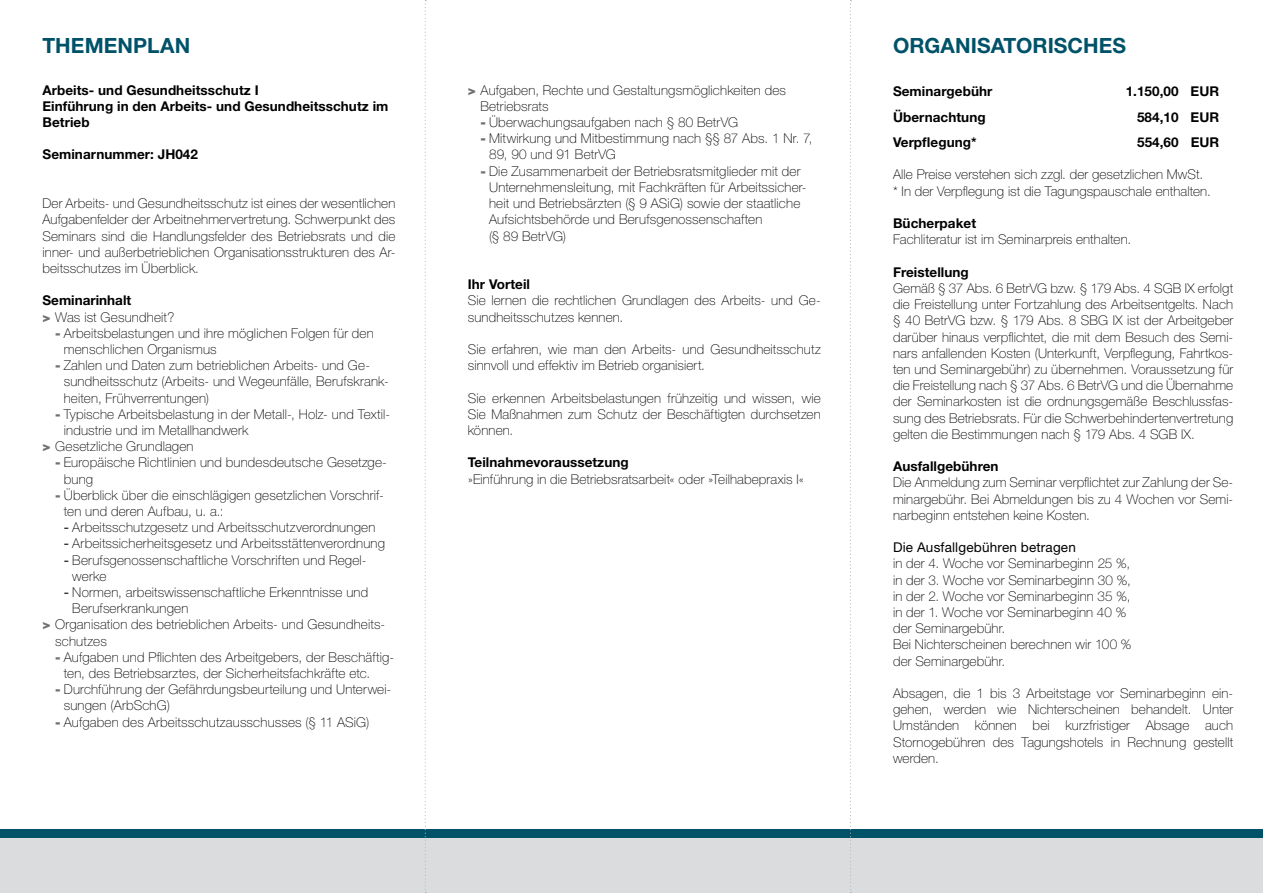
<style>
.page{position:relative;width:1263px;height:893px;background:#fff}
.page>*{position:absolute;margin:0;border:0;box-sizing:border-box;transform-origin:0 0}
.t1{font:700 21px "Helvetica Neue LT Std";letter-spacing:.005em;color:#005269}
.t2{font:100 13.5px/16.2px "Helvetica Neue LT Std";letter-spacing:.01em;color:#000}
.t3{font:700 13.5px/16.2px "Helvetica Neue LT Std";letter-spacing:.005em;color:#000}
.t4{font:13.5px "Helvetica Neue LT Std";letter-spacing:.015em;color:#000}
.s1{font-weight:700}
.s2{font-weight:900;color:#707172}
.s3{font-weight:400}
</style>
<div class="page">
<div style="left:0;top:831px;width:1263px;height:62px;background:#dadcdd"></div>
<div style="left:0;top:829px;width:1263px;height:9px;background:#005269"></div>
<svg style="left:425px;top:0;width:1px;height:893px"></svg>
<svg style="left:850px;top:0;width:1px;height:893px"></svg>
<h1 class="t1" style="left:43px;top:33px;width:149px">THEMENPLAN</h1>
<h1 class="t1" style="left:893px;top:33px;width:235px">ORGANISATORISCHES</h1>
<p class="t3" style="left:43px;top:81px;width:347px">Arbeits- und Gesundheitsschutz I<br>Einführung in den Arbeits- und Gesundheitsschutz im<br>Betrieb</p>
<p class="t3" style="left:43px;top:146px;width:157px">Seminarnummer: JH042</p>
<p class="t2" style="left:43px;top:195px;width:354px;text-align:justify">Der Arbeits- und Gesundheitsschutz ist eines der wesentlichen Aufgabenfelder der Arbeitnehmervertretung. Schwerpunkt des Seminars sind die Handlungsfelder des Betriebsrats und die inner- und außerbetrieblichen Organisationsstrukturen des Ar&shy;beitsschutzes im Überblick.</p>
<p class="t2" style="left:43px;top:292px;width:133px"><span class="s1">Seminarinhalt<br></span><span class="s2">&gt;</span> Was ist Gesundheit?</p>
<p class="t2" style="left:64px;top:325px;width:312px;text-indent:-9px"><span class="s2">-</span> Arbeitsbelastungen und ihre möglichen Folgen für den menschlichen Organismus</p>
<p class="t2" style="left:64px;top:357px;width:326px;text-indent:-9px"><span class="s2">-</span> Zahlen und Daten zum betrieblichen Arbeits- und Ge&shy;sundheitsschutz (Arbeits- und Wegeunfälle, Berufskrank&shy;heiten, Frühverrentungen)</p>
<p class="t2" style="left:55px;top:406px;width:336px"><span class="s2">-</span> Typische Arbeitsbelastung in der Metall-, Holz- und Textil-</p>
<p class="t2" style="left:64px;top:422px;width:186px">industrie und im Metallhandwerk</p>
<p class="t2" style="left:43px;top:438px;width:153px"><span class="s2">&gt;</span> Gesetzliche Grundlagen</p>
<p class="t2" style="left:64px;top:454px;width:325px;text-indent:-9px"><span class="s2">-</span> Europäische Richtlinien und bundesdeutsche Gesetzge&shy;bung</p>
<p class="t2" style="left:64px;top:487px;width:322px;text-indent:-9px"><span class="s2">-</span> Überblick über die einschlägigen gesetzlichen Vorschrif&shy;ten und deren Aufbau, u. a.:</p>
<p class="t2" style="left:64px;top:519px;width:313px"><span class="s3">-</span> Arbeitsschutzgesetz und Arbeitsschutzverordnungen</p>
<p class="t2" style="left:64px;top:535px;width:323px"><span class="s3">-</span> Arbeitssicherheitsgesetz und Arbeitsstättenverordnung</p>
<p class="t2" style="left:72px;top:552px;width:296px;text-indent:-9px"><span class="s3">-</span> Berufsgenossenschaftliche Vorschriften und Regel&shy;werke</p>
<p class="t2" style="left:64px;top:584px;width:306px"><span class="s3">-</span> Normen, arbeitswissenschaftliche Erkenntnisse und</p>
<p class="t2" style="left:72px;top:600px;width:118px">Berufserkrankungen</p>
<p class="t2" style="left:43px;top:616px;width:344px"><span class="s2">&gt;</span> Organisation des betrieblichen Arbeits- und Gesundheits-</p>
<p class="t2" style="left:55px;top:633px;width:53px">schutzes</p>
<p class="t2" style="left:64px;top:649px;width:332px;text-indent:-9px"><span class="s2">-</span> Aufgaben und Pflichten des Arbeitgebers, der Beschäftig&shy;ten, des Betriebsarztes, der Sicherheitsfachkräfte etc.</p>
<p class="t2" style="left:64px;top:681px;width:329px;text-indent:-9px"><span class="s2">-</span> Durchführung der Gefährdungsbeurteilung und Unterwei&shy;sungen (ArbSchG)</p>
<p class="t2" style="left:55px;top:714px;width:316px"><span class="s2">-</span> Aufgaben des Arbeitsschutzausschusses (§ 11 ASiG)</p>
<p class="t2" style="left:481px;top:82px;width:307px;text-indent:-13px"><span class="s2">&gt;</span> Aufgaben, Rechte und Gestaltungsmöglichkeiten des<br>Betriebsrats</p>
<p class="t2" style="left:481px;top:114px;width:259px"><span class="s2">-</span> Überwachungsaufgaben nach § 80 BetrVG</p>
<p class="t2" style="left:489px;top:130px;width:325px;text-indent:-9px"><span class="s2">-</span> Mitwirkung und Mitbestimmung nach §§ 87 Abs. 1 Nr. 7,<br>89, 90 und 91 BetrVG</p>
<p class="t2" style="left:489px;top:163px;width:319px;text-indent:-9px"><span class="s2">-</span> Die Zusammenarbeit der Betriebsratsmitglieder mit der Unternehmensleitung, mit Fachkräften für Arbeitssicher&shy;heit und Betriebsärzten (§ 9 ASiG) sowie der staatliche Aufsichtsbehörde und Berufsgenossenschaften<br>(§ 89 BetrVG)</p>
<p class="t3" style="left:468px;top:276px;width:64px">Ihr Vorteil</p>
<p class="t2" style="left:468px;top:292px;width:354px">Sie lernen die rechtlichen Grundlagen des Arbeits- und Ge&shy;sundheitsschutzes kennen.</p>
<p class="t2" style="left:468px;top:341px;width:354px">Sie erfahren, wie man den Arbeits- und Gesundheitsschutz sinnvoll und effektiv im Betrieb organisiert.</p>
<p class="t2" style="left:468px;top:390px;width:354px;text-align:justify">Sie erkennen Arbeitsbelastungen frühzeitig und wissen, wie Sie Maßnahmen zum Schutz der Beschäftigten durchsetzen können.</p>
<p class="t3" style="left:468px;top:454px;width:162px">Teilnahmevoraussetzung</p>
<p class="t2" style="left:468px;top:471px;width:338px">»Einführung in die Betriebsratsarbeit« oder »Teilhabepraxis I«</p>
<p class="t3" style="left:893px;top:83px;width:101px">Seminargebühr</p>
<p class="t3" style="left:1126px;top:83px;width:95px">1.150,00 EUR</p>
<p class="t3" style="left:893px;top:108px;width:94px">Übernachtung</p>
<p class="t3" style="left:1137px;top:108px;width:84px">584,10 EUR</p>
<p class="t3" style="left:893px;top:134px;width:85px">Verpflegung*</p>
<p class="t3" style="left:1137px;top:134px;width:84px">554,60 EUR</p>
<p class="t2" style="left:893px;top:167px;width:319px">Alle Preise verstehen sich zzgl. der gesetzlichen MwSt. * In der Verpflegung ist die Tagungspauschale enthalten.</p>
<p class="t3" style="left:893px;top:215px;width:85px">Bücherpaket</p>
<p class="t2" style="left:893px;top:231px;width:240px">Fachliteratur ist im Seminarpreis enthalten.</p>
<p class="t3" style="left:893px;top:263px;width:77px">Freistellung</p>
<p class="t2" style="left:893px;top:280px;width:342px;text-align:justify">Gemäß § 37 Abs. 6 BetrVG bzw. § 179 Abs. 4 SGB IX erfolgt die Freistellung unter Fortzahlung des Arbeitsentgelts. Nach § 40 BetrVG bzw. § 179 Abs. 8 SBG IX ist der Arbeitgeber darüber hinaus verpflichtet, die mit dem Besuch des Semi&shy;nars anfallenden Kosten (Unterkunft, Verpflegung, Fahrtkos&shy;ten und Seminargebühr) zu übernehmen. Voraussetzung für die Freistellung nach § 37 Abs. 6 BetrVG und die Übernahme der Seminarkosten ist die ordnungsgemäße Beschlussfas&shy;sung des Betriebsrats. Für die Schwerbehindertenvertretung gelten die Bestimmungen nach § 179 Abs. 4 SGB IX.</p>
<p class="t3" style="left:893px;top:458px;width:107px">Ausfallgebühren</p>
<p class="t2" style="left:893px;top:474px;width:342px;text-align:justify">Die Anmeldung zum Seminar verpflichtet zur Zahlung der Se&shy;minargebühr. Bei Abmeldungen bis zu 4 Wochen vor Semi&shy;narbeginn entstehen keine Kosten.</p>
<p class="t4" style="left:893px;top:539px;width:184px">Die Ausfallgebühren betragen</p>
<p class="t2" style="left:893px;top:555px;width:240px">in der 4. Woche vor Seminarbeginn 25 %, in der 3. Woche vor Seminarbeginn 30 %, in der 2. Woche vor Seminarbeginn 35 %, in der 1. Woche vor Seminarbeginn 40 % der Seminargebühr.<br>Bei Nichterscheinen berechnen wir 100 % der Seminargebühr.</p>
<p class="t2" style="left:893px;top:685px;width:342px;text-align:justify">Absagen, die 1 bis 3 Arbeitstage vor Seminarbeginn ein&shy;gehen, werden wie Nichterscheinen behandelt. Unter Umständen können bei kurzfristiger Absage auch Stornogebühren des Tagungshotels in Rechnung gestellt werden.</p>
</div>
